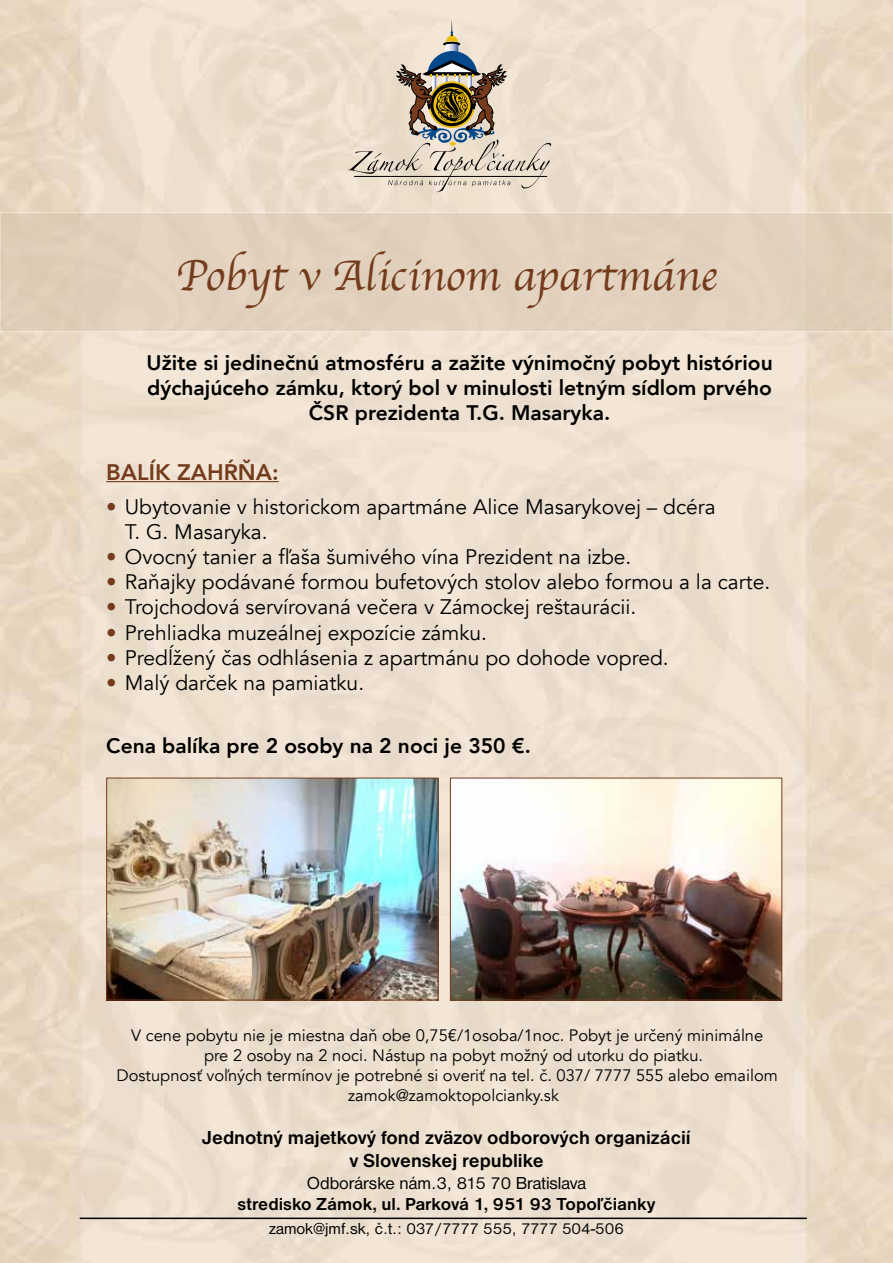
<style>
.page{position:relative;width:893px;height:1263px;background:#fff}
.page>*{position:absolute;margin:0;border:0;box-sizing:border-box;transform-origin:0 0}
.t1{font:45px "Apple Chancery";color:#743b1c}
.t2{font:800 22.5px "Avenir";color:#743b1c}
.t3{font:21px/25.2px "Avenir";color:#000}
.t4{font:800 21px/25.2px "Avenir";color:#000;text-align:center}
.t5{font:700 19.5px/23.4px "Nimbus San DCE";color:#000;text-align:center}
.t6{font:700 18px "Nimbus San DCE";color:#000}
.t7{font:18px "Nimbus San DCE";color:#000}
.t8{font:16.5px "Avenir";color:#000}
.t9{font:16.5px "Nimbus San DCE";color:#000}
.s1{color:#743b1c}
</style>
<div class="page">
<img style="left:0;top:0;width:893px;height:1263px">
<hr style="left:80px;top:1217px;width:727px;height:2px;background:#000">
<hr style="left:106px;top:481px;width:173px;height:1px;background:#743b1c">
<div style="left:0;top:212px;width:893px;height:120px;background:#e1d1be;border:1px solid #fff"></div>
<svg style="left:348px;top:19px;width:203px;height:173px"></svg>
<img style="left:108px;top:780px;width:328px;height:218px">
<div style="left:106px;top:778px;width:332px;height:222px;border:1px solid #743b1c"></div>
<img style="left:452px;top:780px;width:328px;height:218px">
<div style="left:450px;top:778px;width:332px;height:222px;border:1px solid #743b1c"></div>
<h1 class="t1" style="left:176px;top:240px;width:543px">Pobyt v Alicinom apartmáne</h1>
<p class="t4" style="left:147px;top:350px;width:628px">Užite si jedinečnú atmosféru a zažite výnimočný pobyt históriou dýchajúceho zámku, ktorý bol v minulosti letným sídlom prvého<br>ČSR prezidenta T.G. Masaryka.</p>
<p class="t2" style="left:106px;top:455px;width:174px">BALÍK ZAHŔŇA:</p>
<p class="t3" style="left:125px;top:494px;width:592px;text-indent:-19px"><span class="s1">•</span> Ubytovanie v historickom apartmáne Alice Masarykovej – dcéra<br>T. G. Masaryka.</p>
<p class="t3" style="left:106px;top:545px;width:527px"><span class="s1">•</span> Ovocný tanier a fľaša šumivého vína Prezident na izbe.</p>
<p class="t3" style="left:106px;top:570px;width:665px"><span class="s1">•</span> Raňajky podávané formou bufetových stolov alebo formou a la carte.</p>
<p class="t3" style="left:106px;top:595px;width:532px"><span class="s1">•</span> Trojchodová servírovaná večera v Zámockej reštaurácii.</p>
<p class="t3" style="left:106px;top:620px;width:382px"><span class="s1">•</span> Prehliadka muzeálnej expozície zámku.</p>
<p class="t3" style="left:106px;top:645px;width:564px"><span class="s1">•</span> Predĺžený čas odhlásenia z apartmánu po dohode vopred.</p>
<p class="t3" style="left:106px;top:671px;width:259px"><span class="s1">•</span> Malý darček na pamiatku.</p>
<p class="t4" style="left:106px;top:733px;width:426px">Cena balíka pre 2 osoby na 2 noci je 350 €.</p>
<p class="t8" style="left:131px;top:1026px;width:634px">V cene pobytu nie je miestna daň obe 0,75€/1osoba/1noc. Pobyt je určený minimálne</p>
<p class="t8" style="left:204px;top:1046px;width:501px">pre 2 osoby na 2 noci. Nástup na pobyt možný od utorku do piatku.</p>
<p class="t8" style="left:117px;top:1065px;width:663px">Dostupnosť voľných termínov je potrebné si overiť na tel. č. 037/ 7777 555 alebo emailom</p>
<p class="t8" style="left:348px;top:1085px;width:212px">zamok@zamoktopolcianky.sk</p>
<p class="t5" style="left:202px;top:1126px;width:490px">Jednotný majetkový fond zväzov odborových organizácií v Slovenskej republike</p>
<p class="t7" style="left:307px;top:1173px;width:281px">Odborárske nám.3, 815 70 Bratislava</p>
<p class="t6" style="left:238px;top:1194px;width:419px">stredisko Zámok, ul. Parková 1, 951 93 Topoľčianky</p>
<p class="t9" style="left:269px;top:1219px;width:356px">zamok@jmf.sk, č.t.: 037/7777 555, 7777 504-506</p>
</div>
